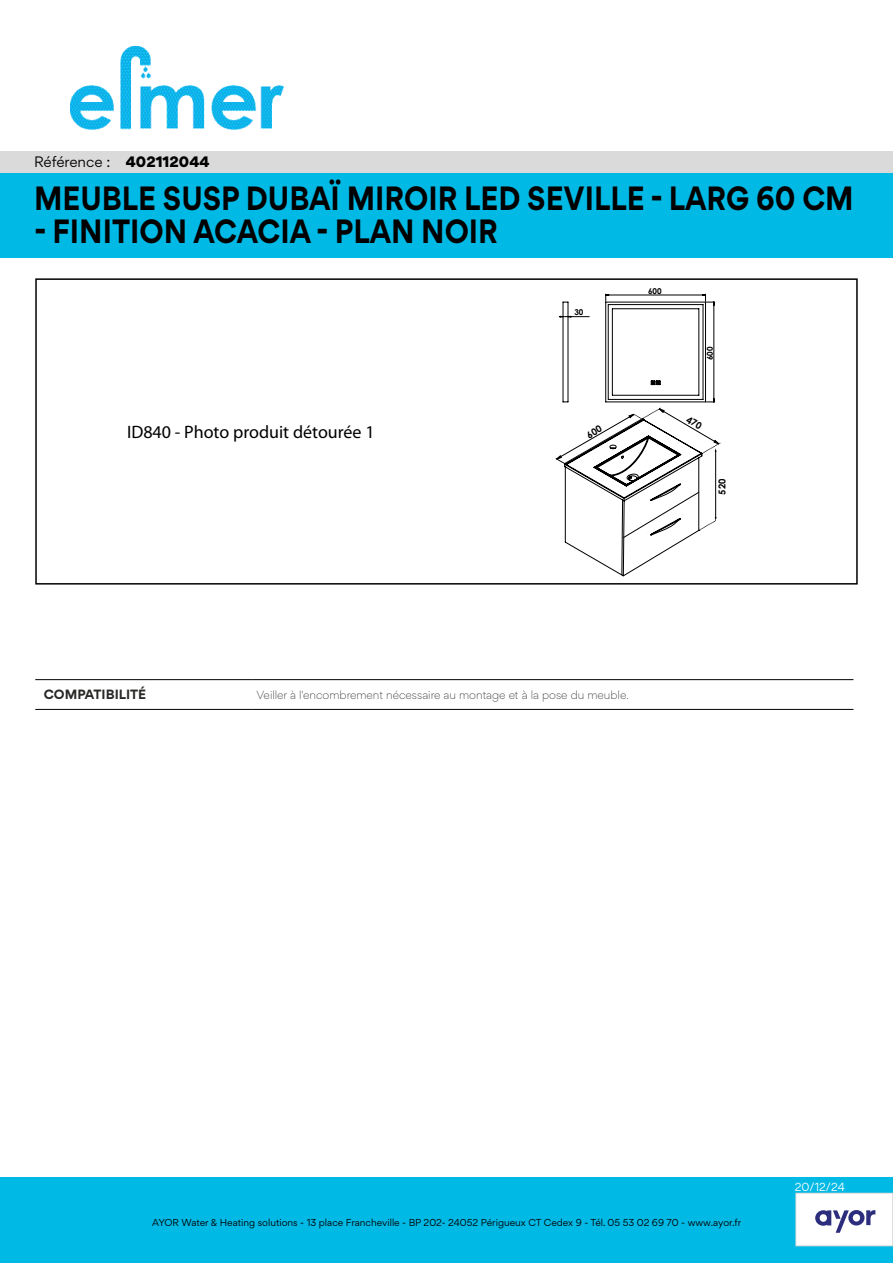
<style>
.page{position:relative;width:893px;height:1263px;background:#fff}
.page>*{position:absolute;margin:0;border:0;box-sizing:border-box;transform-origin:0 0}
.t1{font:700 30px "Gordita";color:#000;scale:.9 1}
.t2{font:18px "Myriad Pro";color:#000}
.t3{font:13.5px "Gordita";letter-spacing:-.005em;color:#000}
.t4{font:700 12px "Gordita";color:#282827}
.t5{font:300 10.5px "Gordita";color:#282827}
.t6{font:10.5px "Gordita";color:#fff}
.t7{font:700 9.45px "Century Gothic";color:#000}
.t8{font:9px "Gordita";color:#000}
.t9{font:700 8.1px "Century Gothic";color:#000}
.s1{font-weight:900}
</style>
<div class="page">
<div style="left:0;top:172px;width:893px;height:85px;background:#00b9e5"></div>
<div style="left:0;top:1178px;width:893px;height:85px;background:#00b9e5"></div>
<div style="left:796px;top:1193px;width:97px;height:53px;background:#fff"></div>
<div style="left:795px;top:1193px;width:98px;height:53px;border:1px solid #dadada"></div>
<hr style="left:35px;top:679px;width:217px;height:1px;background:#000">
<hr style="left:252px;top:679px;width:601px;height:1px;background:#000">
<hr style="left:35px;top:709px;width:217px;height:1px;background:#000">
<hr style="left:252px;top:709px;width:601px;height:1px;background:#000">
<div style="left:35px;top:278px;width:823px;height:307px;border:2px solid #000"></div>
<svg style="left:815px;top:1210px;width:60px;height:23px"></svg>
<img style="left:70px;top:47px;width:213px;height:82px">
<div style="left:0;top:151px;width:893px;height:21px;background:#dadada"></div>
<svg style="left:556px;top:294px;width:164px;height:283px"></svg>
<h3 class="t3" style="left:34px;top:152px;width:177px">Référence : <span class="s1">402112044</span></h3>
<h1 class="t1" style="left:34px;top:175px;width:912px">MEUBLE SUSP DUBAÏ MIROIR LED SEVILLE - LARG 60 CM</h1>
<h1 class="t1" style="left:34px;top:208px;width:517px">- FINITION ACACIA - PLAN NOIR</h1>
<h2 class="t2" style="left:127px;top:421px;width:249px">ID840 - Photo produit détourée 1</h2>
<p class="t9" style="left:574px;top:306px;width:11px">30</p>
<p class="t9" style="left:648px;top:285px;width:15px">600</p>
<p class="t9" style="left:704px;top:360px;width:15px;rotate:-90deg">600</p>
<p class="t7" style="left:715px;top:495px;width:17px;rotate:-90deg">520</p>
<h3 class="t4" style="left:44px;top:685px;width:104px">COMPATIBILITÉ</h3>
<p class="t5" style="left:256px;top:687px;width:374px">Veiller à l'encombrement nécessaire au montage et à la pose du meuble.</p>
<p class="t8" style="left:152px;top:1216px;width:590px">AYOR Water &amp; Heating solutions - 13 place Francheville - BP 202- 24052 Périgueux CT Cedex 9 - Tél. 05 53 02 69 70 - www.ayor.fr</p>
<p class="t6" style="left:795px;top:1179px;width:52px">20/12/24</p>
</div>
